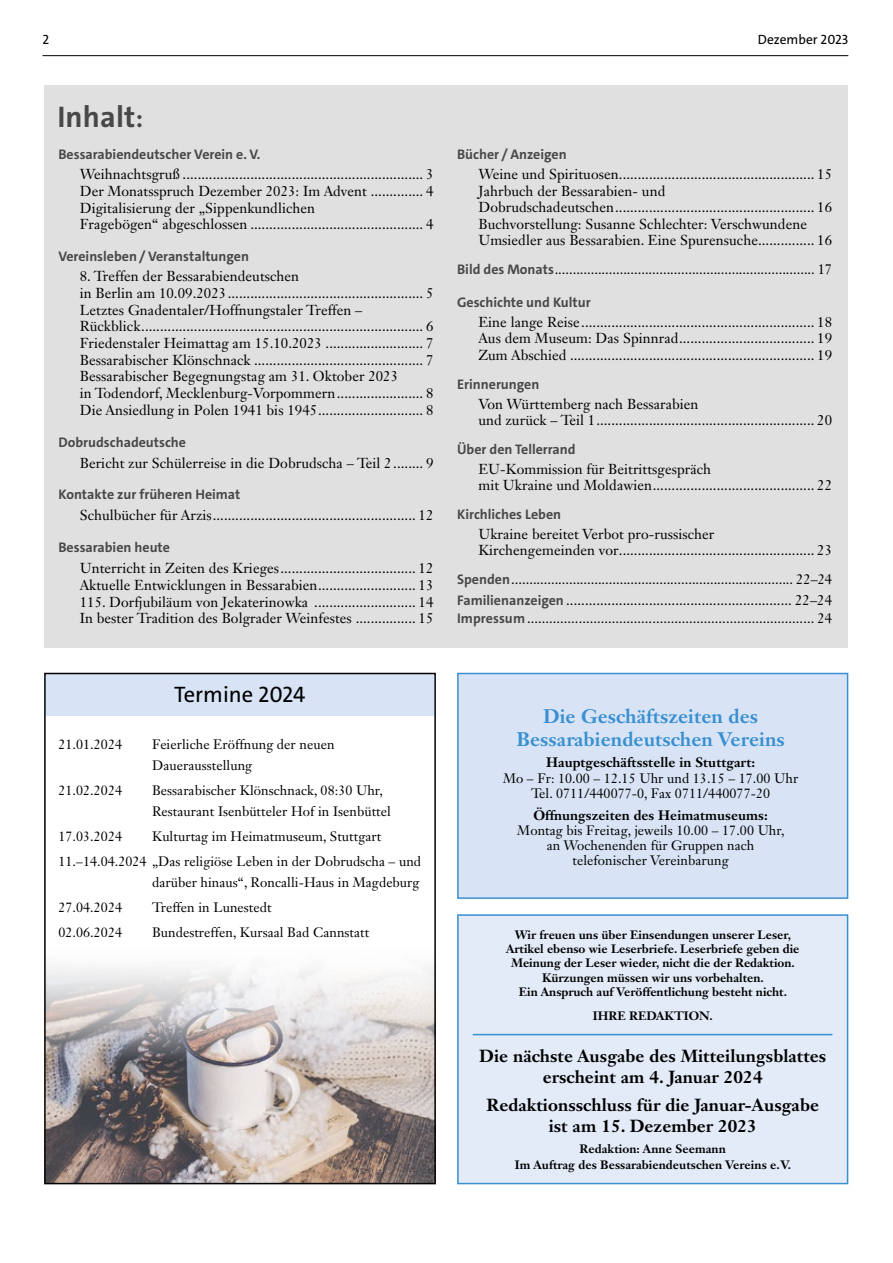
<style>
.page{position:relative;width:893px;height:1263px;background:#fff}
.page>*{position:absolute;margin:0;border:0;box-sizing:border-box;transform-origin:0 0}
.t1{font:700 30px "The Sans";letter-spacing:.005em;color:#484848}
.t2{font:22.5px "The Sans";color:#000}
.t3{font:700 19.35px/23px "Janson Text LT Std";letter-spacing:.005em;color:#398fd1;text-align:center}
.t4{font:700 17.25px/20.7px "Janson Text LT Std";letter-spacing:.005em;color:#000;text-align:center}
.t5{font:14.25px/16.6px "Janson Text LT Std";letter-spacing:.005em;color:#000}
.t6{font:13.95px "Janson Text LT Std";color:#000}
.t7{font:700 13.95px "The Sans";color:#484848}
.t8{font:13.5px/15.1px "Janson Text LT Std";letter-spacing:.005em;color:#000}
.t9{font:700 13.5px "Janson Text LT Std";letter-spacing:.005em;color:#000}
.t10{font:13.5px "The Sans";color:#000}
.t11{font:700 12px/14.4px "Janson Text LT Std";color:#000;text-align:center}
.s1{font-size:25.5px}
.s2{font-family:"The Sans";font-weight:700;color:#484848}
.s3{font-family:"The Sans";font-weight:700;font-size:13.95px;color:#484848}
</style>
<div class="page">
<hr style="left:43px;top:55px;width:805px;height:1px;background:#000">
<img style="left:47px;top:968px;width:386px;height:213px">
<div style="left:45px;top:673px;width:389px;height:42px;background:#d8e4f5"></div>
<div style="left:44px;top:673px;width:392px;height:511px;border:2px solid #000"></div>
<div style="left:45px;top:85px;width:803px;height:563px;background:#e0e0e0"></div>
<div style="left:457px;top:673px;width:391px;height:226px;background:#d8e4f5;border:2px solid #398fd1"></div>
<div style="left:458px;top:915px;width:390px;height:268px;background:#e2ebf7"></div>
<div style="left:457px;top:914px;width:391px;height:270px;border:2px solid #398fd1"></div>
<hr style="left:473px;top:1034px;width:359px;height:1px;background:#398fd1">
<p class="t10" style="left:43px;top:31px;width:8px">2</p>
<p class="t10" style="left:758px;top:31px;width:92px">Dezember 2023</p>
<h1 class="t1" style="left:57px;top:98px;width:87px">Inhalt<span class="s1">:</span></h1>
<p class="t7" style="left:58px;top:146px;width:204px">Bessarabiendeutscher Verein e. V.</p>
<p class="t5" style="left:80px;top:166px;width:355px">Weihnachtsgruß ................................................................ 3<br>Der Monatsspruch Dezember 2023: Im Advent .............. 4<br>Digitalisierung der „Sippenkundlichen<br>Fragebögen“ abgeschlossen .............................................. 4</p>
<p class="t7" style="left:58px;top:248px;width:192px">Vereinsleben / Veranstaltungen</p>
<p class="t5" style="left:80px;top:268px;width:355px">8. Treffen der Bessarabiendeutschen<br>in Berlin am 10.09.2023.................................................... 5<br>Letztes Gnadentaler/Hoffnungstaler Treffen – Rückblick........................................................................... 6<br>Friedenstaler Heimattag am 15.10.2023 .......................... 7<br>Bessarabischer Klönschnack ............................................. 7<br>Bessarabischer Begegnungstag am 31. Oktober 2023<br>in Todendorf, Mecklenburg-Vorpommern....................... 8<br>Die Ansiedlung in Polen 1941 bis 1945............................ 8</p>
<p class="t7" style="left:58px;top:433px;width:129px">Dobrudschadeutsche</p>
<p class="t5" style="left:80px;top:454px;width:355px">Bericht zur Schülerreise in die Dobrudscha – Teil 2........ 9</p>
<p class="t7" style="left:58px;top:486px;width:183px">Kontakte zur früheren Heimat</p>
<p class="t5" style="left:80px;top:507px;width:355px">Schulbücher für Arzis...................................................... 12</p>
<p class="t7" style="left:58px;top:539px;width:113px">Bessarabien heute</p>
<p class="t5" style="left:80px;top:560px;width:355px;text-align:justify">Unterricht in Zeiten des Krieges.................................... 12<br>Aktuelle Entwicklungen in Bessarabien.......................... 13<br>115. Dorfjubiläum von Jekaterinowka ........................... 14<br>In bester Tradition des Bolgrader Weinfestes ................ 15</p>
<h2 class="t2" style="left:174px;top:680px;width:133px">Termine 2024</h2>
<p class="t8" style="left:58px;top:737px;width:65px">21.01.2024</p>
<p class="t8" style="left:152px;top:734px;width:184px;line-height:20.9px">Feierliche Eröffnung der neuen<br>Dauerausstellung</p>
<p class="t8" style="left:58px;top:782px;width:65px">21.02.2024</p>
<p class="t8" style="left:152px;top:780px;width:240px;line-height:20.9px">Bessarabischer Klönschnack, 08:30 Uhr,<br>Restaurant Isenbütteler Hof in Isenbüttel</p>
<p class="t8" style="left:58px;top:828px;width:65px">17.03.2024</p>
<p class="t8" style="left:58px;top:823px;width:364px;line-height:25px;text-indent:94px">Kulturtag im Heimatmuseum, Stuttgart<br>11.–14.04.2024 „Das religiöse Leben in der Dobrudscha – und</p>
<p class="t8" style="left:152px;top:874px;width:269px">darüber hinaus“, Roncalli-Haus in Magdeburg</p>
<p class="t8" style="left:58px;top:899px;width:65px">27.04.2024</p>
<p class="t8" style="left:152px;top:899px;width:121px">Treffen in Lunestedt</p>
<p class="t8" style="left:58px;top:924px;width:65px">02.06.2024</p>
<p class="t8" style="left:152px;top:924px;width:219px">Bundestreffen, Kursaal Bad Cannstatt</p>
<p class="t7" style="left:457px;top:146px;width:111px">Bücher / Anzeigen</p>
<p class="t5" style="left:478px;top:166px;width:355px">Weine und Spirituosen.................................................... 15<br>Jahrbuch der Bessarabien- und Dobrudschadeutschen..................................................... 16<br>Buchvorstellung: Susanne Schlechter: Verschwundene Umsiedler aus Bessarabien. Eine Spurensuche............... 16</p>
<p class="t6" style="left:457px;top:260px;width:377px"><span class="s2">Bild des Monats</span>........................................................................ 17</p>
<p class="t7" style="left:457px;top:293px;width:135px">Geschichte und Kultur</p>
<p class="t5" style="left:478px;top:314px;width:355px;text-align:justify">Eine lange Reise.............................................................. 18<br>Aus dem Museum: Das Spinnrad.................................... 19<br>Zum Abschied ................................................................. 19</p>
<p class="t7" style="left:457px;top:375px;width:84px">Erinnerungen</p>
<p class="t5" style="left:478px;top:395px;width:355px">Von Württemberg nach Bessarabien<br>und zurück – Teil 1.......................................................... 20</p>
<p class="t7" style="left:457px;top:440px;width:120px">Über den Tellerrand</p>
<p class="t5" style="left:478px;top:460px;width:355px">EU-Kommission für Beitrittsgespräch<br>mit Ukraine und Moldawien........................................... 22</p>
<p class="t7" style="left:457px;top:505px;width:106px">Kirchliches Leben</p>
<p class="t5" style="left:478px;top:525px;width:355px">Ukraine bereitet Verbot pro-russischer<br>Kirchengemeinden vor.................................................... 23</p>
<p class="t6" style="left:457px;top:570px;width:377px"><span class="s2">Spenden</span>.............................................................................. 22–24</p>
<p class="t5" style="left:457px;top:591px;width:376px"><span class="s3">Familienanzeigen</span> ............................................................ 22–24</p>
<p class="t6" style="left:457px;top:609px;width:377px"><span class="s2">Impressum</span> .............................................................................. 24</p>
<h3 class="t3" style="left:516px;top:705px;width:270px">Die Geschäftszeiten des<br>Bessarabiendeutschen Vereins</h3>
<p class="t9" style="left:546px;top:754px;width:211px">Hauptgeschäftsstelle in Stuttgart:</p>
<p class="t8" style="left:503px;top:770px;width:297px;text-align:center">Mo – Fr: 10.00 – 12.15 Uhr und 13.15 – 17.00 Uhr<br>Tel. 0711/440077-0, Fax 0711/440077-20</p>
<p class="t9" style="left:533px;top:807px;width:236px">Öffnungszeiten des Heimatmuseums:</p>
<p class="t8" style="left:517px;top:823px;width:269px;text-align:center">Montag bis Freitag, jeweils 10.00 – 17.00 Uhr, an Wochenenden für Gruppen nach telefonischer Vereinbarung</p>
<p class="t11" style="left:506px;top:927px;width:295px">Wir freuen uns über Einsendungen unserer Leser, Artikel ebenso wie Leserbriefe. Leserbriefe geben die Meinung der Leser wieder, nicht die der Redaktion.<br>Kürzungen müssen wir uns vorbehalten.<br>Ein Anspruch auf Veröffentlichung besteht nicht.</p>
<p class="t11" style="left:593px;top:1008px;width:122px">IHRE REDAKTION.</p>
<p class="t4" style="left:479px;top:1045px;width:348px">Die nächste Ausgabe des Mitteilungsblattes erscheint am 4. Januar 2024</p>
<p class="t4" style="left:486px;top:1094px;width:334px">Redaktionsschluss für die Januar-Ausgabe ist am 15. Dezember 2023</p>
<p class="t11" style="left:515px;top:1140px;width:278px;line-height:16.5px">Redaktion: Anne Seemann<br>Im Auftrag des Bessarabiendeutschen Vereins e.V.</p>
</div>
